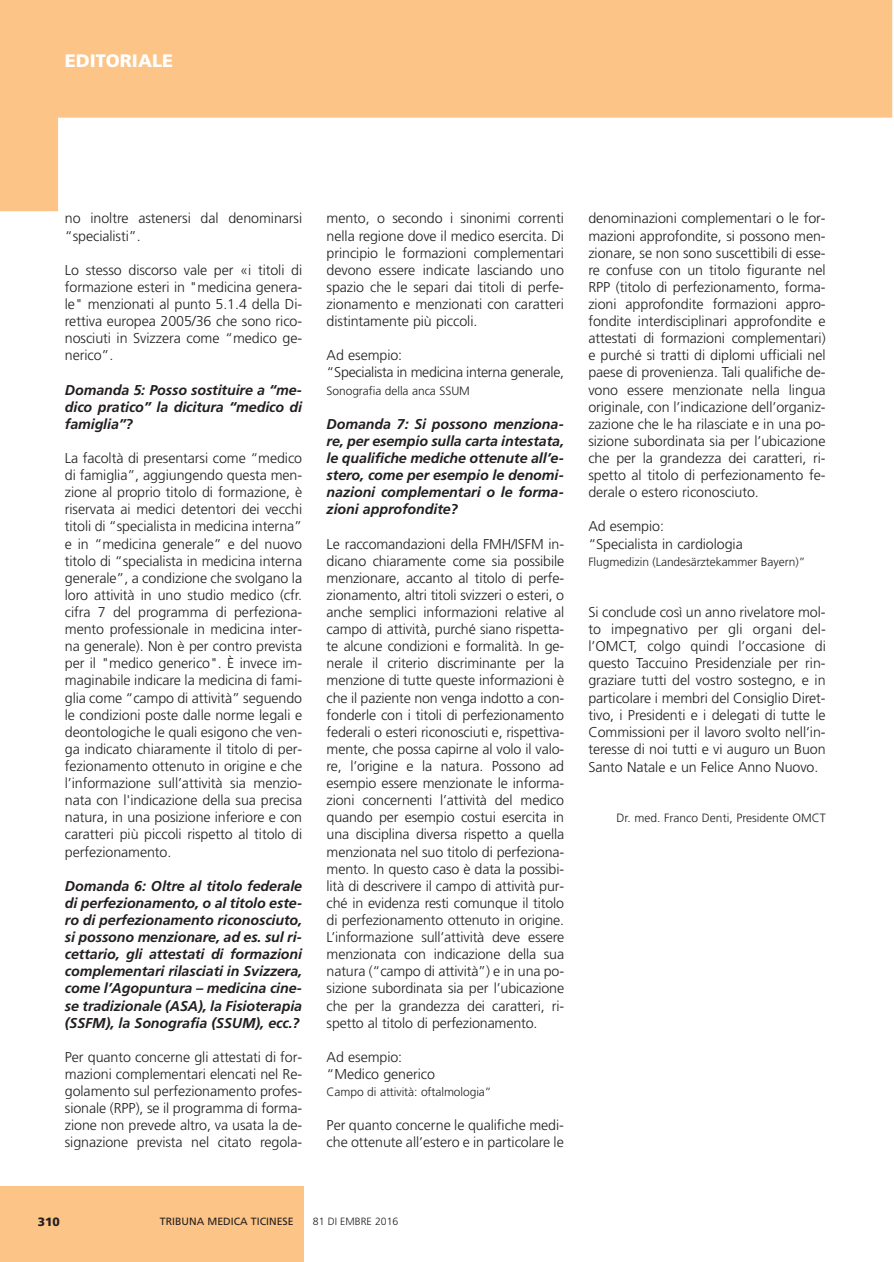
<style>
.page{position:relative;width:894px;height:1262px;background:#fff}
.page>*{position:absolute;margin:0;border:0;box-sizing:border-box;transform-origin:0 0}
.t1{font:900 18px "Frutiger";color:#fff}
.t2{font:300 14.25px/17.1px "Frutiger";letter-spacing:-.005em;color:#231f20;text-align:justify}
.t3{font:italic 700 14.25px/17.1px "Frutiger";letter-spacing:-.005em;color:#231f20;text-align:justify}
.t4{font:300 12px "Frutiger";letter-spacing:-.005em;color:#231f20}
.t5{font:900 12px "Frutiger";color:#231f20}
.t6{font:10.5px "Frutiger";color:#231f20}
.t7{font:300 10.5px "Frutiger";color:#231f20}
</style>
<div class="page">
<div style="left:0;top:1186px;width:303px;height:75px;background:#fcc486"></div>
<svg style="left:0;top:0;width:891px;height:211px;fill:#fcc486"></svg>
<p class="t1" style="left:65px;top:53px;width:110px">EDITORIALE</p>
<p class="t2" style="left:65px;top:211px;width:239px">no inoltre astenersi dal denominarsi “specialisti”.</p>
<p class="t2" style="left:65px;top:262px;width:239px">Lo stesso discorso vale per «i titoli di formazione esteri in "medicina genera&shy;le" menzionati al punto 5.1.4 della Di&shy;rettiva europea 2005/36 che sono rico&shy;nosciuti in Svizzera come “medico ge&shy;nerico”.</p>
<p class="t3" style="left:65px;top:382px;width:239px">Domanda 5: Posso sostituire a “me&shy;dico pratico” la dicitura “medico di famiglia”?</p>
<p class="t2" style="left:65px;top:450px;width:239px">La facoltà di presentarsi come “medico di famiglia”, aggiungendo questa men&shy;zione al proprio titolo di formazione, è riservata ai medici detentori dei vecchi titoli di “specialista in medicina interna” e in “medicina generale” e del nuovo titolo di “specialista in medicina interna generale”, a condizione che svolgano la loro attività in uno studio medico (cfr. cifra 7 del programma di perfeziona&shy;mento professionale in medicina inter&shy;na generale). Non è per contro prevista per il "medico generico". È invece im&shy;maginabile indicare la medicina di fami&shy;glia come “campo di attività” seguendo le condizioni poste dalle norme legali e deontologiche le quali esigono che ven&shy;ga indicato chiaramente il titolo di per&shy;fezionamento ottenuto in origine e che l’informazione sull’attività sia menzio&shy;nata con l'indicazione della sua precisa natura, in una posizione inferiore e con caratteri più piccoli rispetto al titolo di perfezionamento.</p>
<p class="t3" style="left:65px;top:878px;width:239px">Domanda 6: Oltre al titolo federale di perfezionamento, o al titolo este&shy;ro di perfezionamento riconosciuto, si possono menzionare, ad es. sul ri&shy;cettario, gli attestati di formazioni complementari rilasciati in Svizzera, come l’Agopuntura – medicina cine&shy;se tradizionale (ASA), la Fisioterapia (SSFM), la Sonografia (SSUM), ecc.?</p>
<p class="t2" style="left:65px;top:1049px;width:239px">Per quanto concerne gli attestati di for&shy;mazioni complementari elencati nel Re&shy;golamento sul perfezionamento profes&shy;sionale (RPP), se il programma di forma&shy;zione non prevede altro, va usata la de&shy;signazione prevista nel citato regola-</p>
<p class="t2" style="left:326px;top:211px;width:239px">mento, o secondo i sinonimi correnti nella regione dove il medico esercita. Di principio le formazioni complementari devono essere indicate lasciando uno spazio che le separi dai titoli di perfe&shy;zionamento e menzionati con caratteri distintamente più piccoli.</p>
<p class="t2" style="left:326px;top:348px;width:239px">Ad esempio:<br>“Specialista in medicina interna generale,</p>
<p class="t4" style="left:326px;top:385px;width:145px">Sonografia della anca SSUM</p>
<p class="t3" style="left:326px;top:416px;width:239px">Domanda 7: Si possono menziona&shy;re, per esempio sulla carta intestata, le qualifiche mediche ottenute all’e&shy;stero, come per esempio le denomi&shy;nazioni complementari o le forma&shy;zioni approfondite?</p>
<p class="t2" style="left:326px;top:536px;width:239px">Le raccomandazioni della FMH/ISFM in&shy;dicano chiaramente come sia possibile menzionare, accanto al titolo di perfe&shy;zionamento, altri titoli svizzeri o esteri, o anche semplici informazioni relative al campo di attività, purché siano rispetta&shy;te alcune condizioni e formalità. In ge&shy;nerale il criterio discriminante per la menzione di tutte queste informazioni è che il paziente non venga indotto a con&shy;fonderle con i titoli di perfezionamento federali o esteri riconosciuti e, rispettiva&shy;mente, che possa capirne al volo il valo&shy;re, l’origine e la natura. Possono ad esempio essere menzionate le informa&shy;zioni concernenti l’attività del medico quando per esempio costui esercita in una disciplina diversa rispetto a quella menzionata nel suo titolo di perfeziona&shy;mento. In questo caso è data la possibi&shy;lità di descrivere il campo di attività pur&shy;ché in evidenza resti comunque il titolo di perfezionamento ottenuto in origine.<br>L’informazione sull’attività deve essere menzionata con indicazione della sua natura (“campo di attività”) e in una po&shy;sizione subordinata sia per l’ubicazione che per la grandezza dei caratteri, ri&shy;spetto al titolo di perfezionamento.</p>
<p class="t2" style="left:326px;top:1049px;width:110px">Ad esempio: “Medico generico</p>
<p class="t4" style="left:326px;top:1086px;width:166px">Campo di attività: oftalmologia”</p>
<p class="t2" style="left:326px;top:1117px;width:239px">Per quanto concerne le qualifiche medi&shy;che ottenute all’estero e in particolare le</p>
<p class="t2" style="left:588px;top:211px;width:239px">denominazioni complementari o le for&shy;mazioni approfondite, si possono men&shy;zionare, se non sono suscettibili di esse&shy;re confuse con un titolo figurante nel RPP (titolo di perfezionamento, forma&shy;zioni approfondite formazioni appro&shy;fondite interdisciplinari approfondite e attestati di formazioni complementari) e purché si tratti di diplomi ufficiali nel paese di provenienza. Tali qualifiche de&shy;vono essere menzionate nella lingua originale, con l’indicazione dell’organiz&shy;zazione che le ha rilasciate e in una po&shy;sizione subordinata sia per l’ubicazione che per la grandezza dei caratteri, ri&shy;spetto al titolo di perfezionamento fe&shy;derale o estero riconosciuto.</p>
<p class="t2" style="left:588px;top:519px;width:156px">Ad esempio:<br>“Specialista in cardiologia</p>
<p class="t4" style="left:588px;top:556px;width:218px">Flugmedizin (Landesärztekammer Bayern)”</p>
<p class="t2" style="left:588px;top:604px;width:239px">Si conclude così un anno rivelatore mol&shy;to impegnativo per gli organi del&shy;l’OMCT, colgo quindi l’occasione di questo Taccuino Presidenziale per rin&shy;graziare tutti del vostro sostegno, e in particolare i membri del Consiglio Diret&shy;tivo, i Presidenti e i delegati di tutte le Commissioni per il lavoro svolto nell’in&shy;teresse di noi tutti e vi auguro un Buon Santo Natale e un Felice Anno Nuovo.</p>
<p class="t4" style="left:616px;top:812px;width:211px">Dr. med. Franco Denti, Presidente OMCT</p>
<p class="t5" style="left:38px;top:1216px;width:24px">310</p>
<p class="t6" style="left:160px;top:1216px;width:135px">TRIBUNA MEDICA TICINESE</p>
<p class="t7" style="left:313px;top:1216px;width:87px">81 DI EMBRE 2016</p>
</div>
